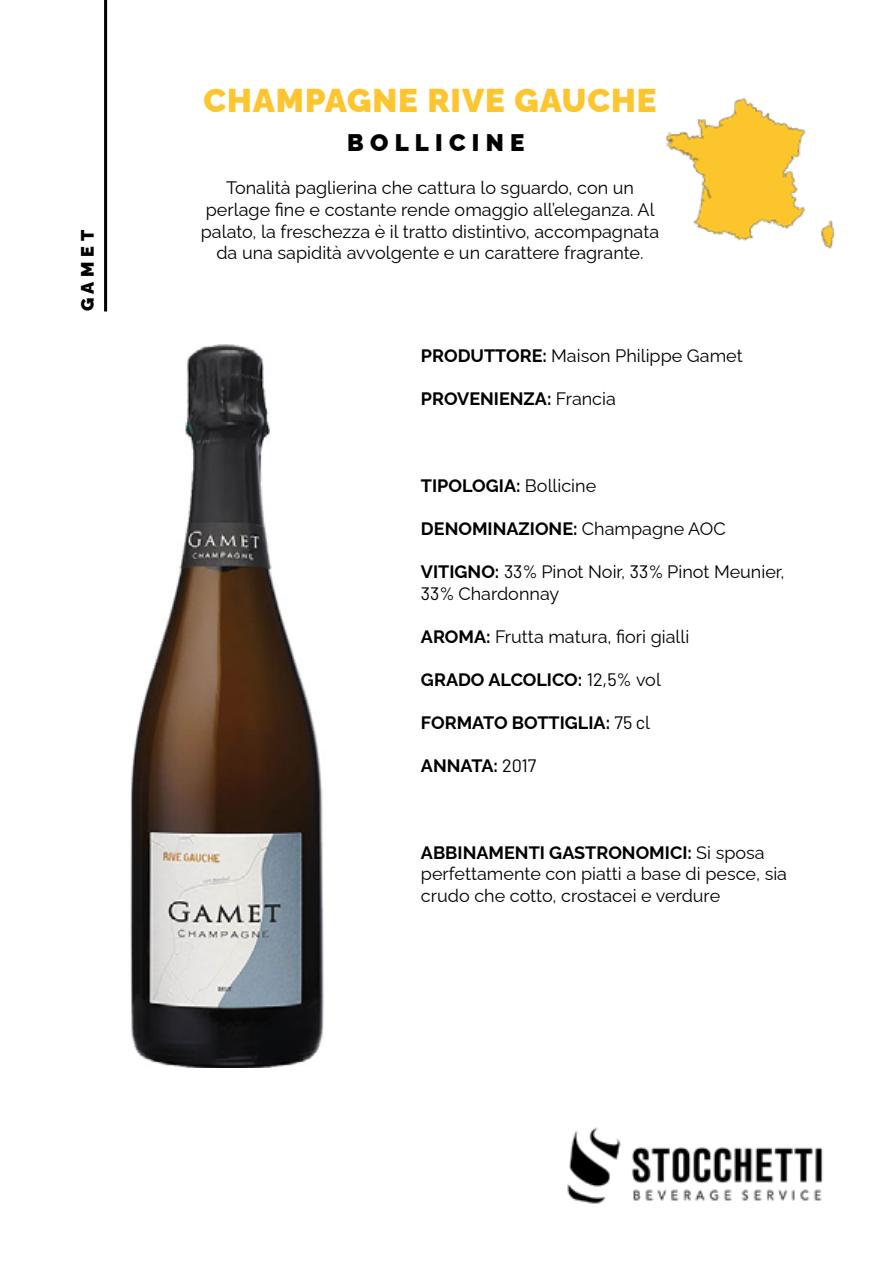
<style>
.page{position:relative;width:893px;height:1263px;background:#fff}
.page>*{position:absolute;margin:0;border:0;box-sizing:border-box;transform-origin:0 0}
.t1{font:900 33px "Raleway";letter-spacing:.03em;color:#fdc52f}
.t2{font:900 24px "Raleway";letter-spacing:.26em;color:#000}
.t3{font:18px/21.6px "Raleway";color:#000}
.t4{font:700 18px "Raleway";color:#000}
.t5{font:900 18px "Raleway";letter-spacing:.26em;color:#000}
.s1{font-weight:700}
.s2{font-weight:400}
.s3{font-family:"Barlow"}
.s4{font-family:"Barlow";font-weight:400}
</style>
<div class="page">
<img style="left:567px;top:1127px;width:256px;height:77px">
<img style="left:130px;top:345px;width:194px;height:722px">
<hr style="left:104px;top:0;width:3px;height:311px;background:#000">
<img style="left:666px;top:98px;width:169px;height:151px">
<p class="t5" style="left:73px;top:311px;width:83px;rotate:-90deg">GAMET</p>
<h1 class="t1" style="left:203px;top:74px;width:455px">CHAMPAGNE RIVE GAUCHE</h1>
<h2 class="t2" style="left:347px;top:124px;width:179px">BOLLICINE</h2>
<p class="t3" style="left:201px;top:175px;width:460px;text-align:center">Tonalità paglierina che cattura lo sguardo, con un perlage fine e costante rende omaggio all’eleganza. Al palato, la freschezza è il tratto distintivo, accompagnata da una sapidità avvolgente e un carattere fragrante.</p>
<p class="t3" style="left:421px;top:343px;width:323px"><span class="s1">PRODUTTORE:</span> Maison Philippe Gamet</p>
<p class="t4" style="left:421px;top:384px;width:196px">PROVENIENZA: <span class="s2">Francia</span></p>
<p class="t4" style="left:421px;top:471px;width:177px">TIPOLOGIA: <span class="s2">Bollicine</span></p>
<p class="t4" style="left:421px;top:514px;width:306px">DENOMINAZIONE: <span class="s2">Champagne AOC</span></p>
<p class="t3" style="left:421px;top:559px;width:365px"><span class="s1">VITIGNO:</span> <span class="s3">33%</span> Pinot Noir, <span class="s3">33%</span> Pinot Meunier,<br><span class="s3">33%</span> Chardonnay</p>
<p class="t3" style="left:421px;top:624px;width:270px"><span class="s1">AROMA:</span> Frutta matura, fiori gialli</p>
<p class="t4" style="left:421px;top:665px;width:241px">GRADO ALCOLICO: <span class="s4">12,5%</span> <span class="s2">vol</span></p>
<p class="t4" style="left:421px;top:708px;width:231px">FORMATO BOTTIGLIA: <span class="s4">75 c</span><span class="s2">l</span></p>
<p class="t4" style="left:421px;top:752px;width:117px">ANNATA: <span class="s4">2017</span></p>
<p class="t3" style="left:421px;top:840px;width:368px"><span class="s1">ABBINAMENTI GASTRONOMICI:</span> Si sposa perfettamente con piatti a base di pesce, sia crudo che cotto, crostacei e verdure</p>
</div>
